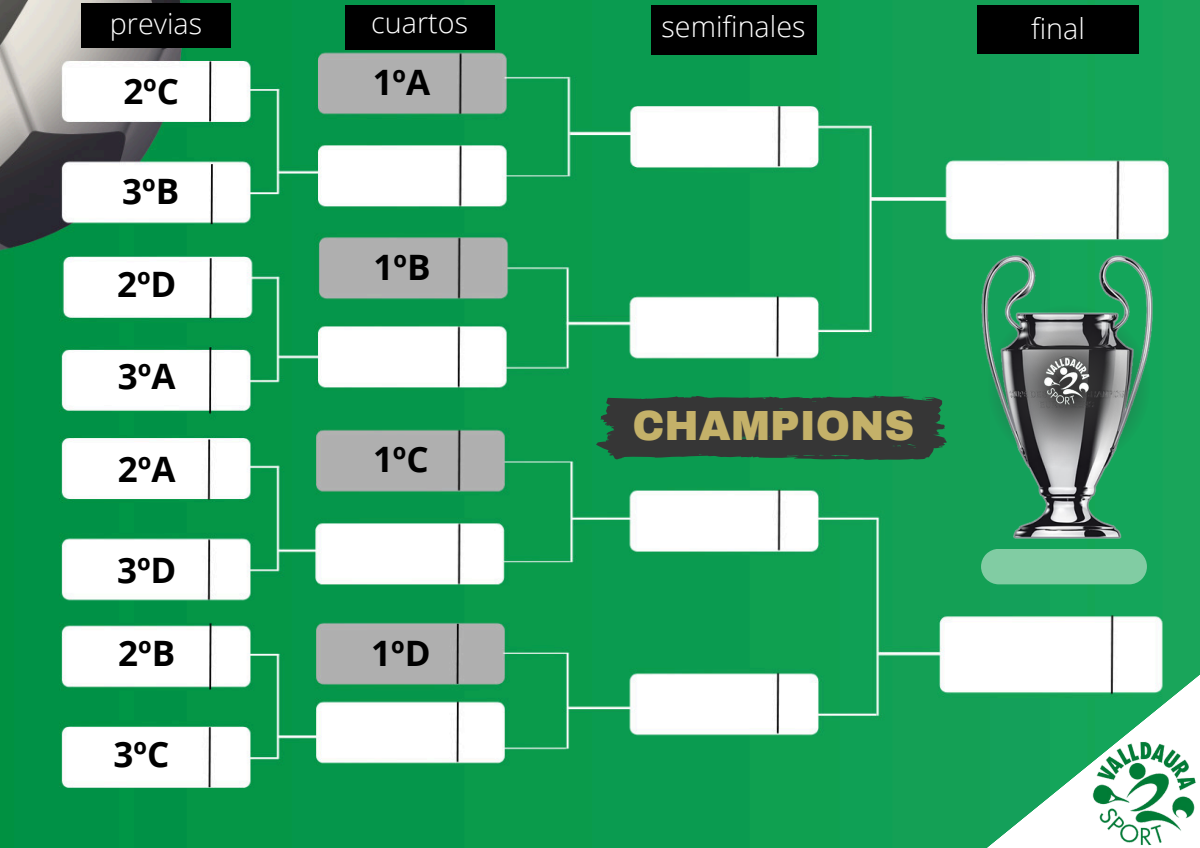
<style>
.page{position:relative;width:1200px;height:848px;background:#fff}
.page>*{position:absolute;margin:0;border:0;box-sizing:border-box;transform-origin:0 0}
.t1{font:900 41.25px "Archivo";color:#c4b169}
.t2{font:700 35px "Open Sans";color:#000}
.t3{font:300 28.75px "Open Sans";color:#fff}
</style>
<div class="page">
<img style="left:0;top:0;width:1200px;height:847px">
<svg style="left:596px;top:395px;width:351px;height:65px;background:#304239"></svg>
<div style="left:81px;top:3px;width:150px;height:45px;background:#000"></div>
<div style="left:345px;top:5px;width:150px;height:45px;background:#000"></div>
<div style="left:651px;top:5px;width:165px;height:50px;background:#000"></div>
<div style="left:978px;top:5px;width:161px;height:49px;background:#000"></div>
<div style="left:981px;top:549px;width:166px;height:35px;background:#81cca3"></div>
<img style="left:981px;top:256px;width:172px;height:282px">
<svg style="left:987px;top:304px;width:163px;height:164px;background:#588670"></svg>
<img style="left:1039px;top:355px;width:56px;height:51px">
<svg style="left:942px;top:614px;width:258px;height:233px;fill:#19a55a"></svg>
<img style="left:1089px;top:738px;width:110px;height:109px">
<h2 class="t3" style="left:110px;top:3px;width:94px">previas</h2>
<h2 class="t3" style="left:371px;top:2px;width:98px">cuartos</h2>
<h2 class="t2" style="left:123px;top:67px;width:57px">2ºC</h2>
<h2 class="t2" style="left:373px;top:58px;width:59px">1ºA</h2>
<h2 class="t2" style="left:122px;top:167px;width:59px">3ºB</h2>
<p class="t2" style="left:117px;top:259px;width:61px">2ºD</p>
<h2 class="t2" style="left:118px;top:352px;width:59px">3ºA</h2>
<h2 class="t2" style="left:118px;top:444px;width:59px">2ºA</h2>
<h2 class="t2" style="left:117px;top:545px;width:61px">3ºD</h2>
<h2 class="t2" style="left:118px;top:628px;width:59px">2ºB</h2>
<p class="t2" style="left:113px;top:729px;width:57px">3ºC</p>
<h1 class="t2" style="left:374px;top:242px;width:59px">1ºB</h1>
<p class="t2" style="left:373px;top:434px;width:57px">1ºC</p>
<p class="t2" style="left:371px;top:628px;width:61px">1ºD</p>
<p class="t3" style="left:662px;top:6px;width:145px">semifinales</p>
<p class="t3" style="left:1031px;top:8px;width:55px">final</p>
<h2 class="t1" style="left:633px;top:404px;width:283px">CHAMPIONS</h2>
</div>
